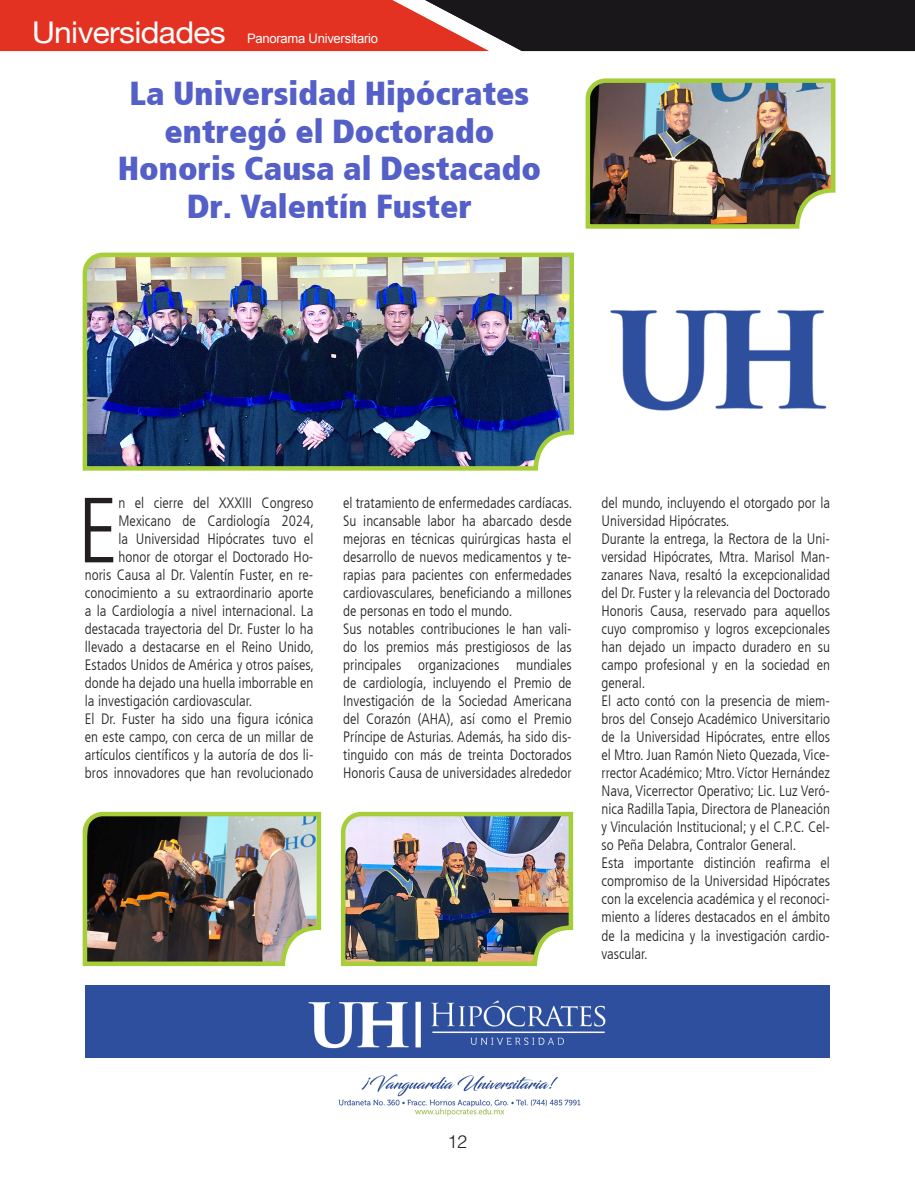
<style>
.page{position:relative;width:915px;height:1191px;background:#fff}
.page>*{position:absolute;margin:0;border:0;box-sizing:border-box;transform-origin:0 0}
.t1{font:300 condensed 92.4px "Frutiger LT";color:#231f20}
.t2{font:900 condensed 33.15px/37.5px "Frutiger";color:#545fc8;text-align:center}
.t3{font:30px "Helvetica Neue";letter-spacing:-.02em;color:#fff;scale:1.06 1}
.t4{font:300 18px "Helvetica LT Std";color:#231f20}
.t5{font:300 condensed 15px/18px "Frutiger LT";color:#231f20}
.t6{font:13.05px "Arial";letter-spacing:-.02em;color:#fff}
</style>
<div class="page">
<svg style="left:0;top:0;width:915px;height:51px;background:#832c26"></svg>
<img style="left:338px;top:1074px;width:243px;height:42px">
<img style="left:585px;top:78px;width:251px;height:151px">
<img style="left:82px;top:811px;width:240px;height:156px">
<img style="left:82px;top:252px;width:492px;height:219px">
<img style="left:341px;top:811px;width:233px;height:156px">
<div style="left:85px;top:985px;width:744px;height:72px;background:#2d4f9e"></div>
<img style="left:308px;top:1000px;width:298px;height:49px">
<img style="left:610px;top:310px;width:217px;height:101px">
<h3 class="t3" style="left:32px;top:11px;width:184px">Universidades</h3>
<p class="t6" style="left:247px;top:30px;width:132px">Panorama Universitario</p>
<h2 class="t2" style="left:118px;top:75px;width:424px">La Universidad Hipócrates entregó el Doctorado<br>Honoris Causa al Destacado<br>Dr. Valentín Fuster</h2>
<h1 class="t1" style="left:77px;top:478px;width:43px">E</h1>
<p class="t5" style="left:118px;top:494px;width:196px">n el cierre del XXXIII Congreso</p>
<p class="t5" style="left:118px;top:512px;width:197px">Mexicano de Cardiología 2024,</p>
<p class="t5" style="left:118px;top:530px;width:196px">la Universidad Hipócrates tuvo el</p>
<p class="t5" style="left:118px;top:548px;width:196px">honor de otorgar el Doctorado Ho-</p>
<p class="t5" style="left:85px;top:566px;width:230px">noris Causa al Dr. Valentín Fuster, en re-</p>
<p class="t5" style="left:85px;top:584px;width:230px">conocimiento a su extraordinario aporte</p>
<p class="t5" style="left:85px;top:602px;width:230px">a la Cardiología a nivel internacional. La</p>
<p class="t5" style="left:85px;top:620px;width:230px">destacada trayectoria del Dr. Fuster lo ha</p>
<p class="t5" style="left:85px;top:638px;width:230px">llevado a destacarse en el Reino Unido,</p>
<p class="t5" style="left:85px;top:656px;width:230px">Estados Unidos de América y otros países,</p>
<p class="t5" style="left:85px;top:674px;width:230px">donde ha dejado una huella imborrable en</p>
<p class="t5" style="left:85px;top:692px;width:169px">la investigación cardiovascular.</p>
<p class="t5" style="left:85px;top:710px;width:230px">El Dr. Fuster ha sido una figura icónica</p>
<p class="t5" style="left:85px;top:728px;width:230px">en este campo, con cerca de un millar de</p>
<p class="t5" style="left:85px;top:746px;width:230px">artículos científicos y la autoría de dos li-</p>
<p class="t5" style="left:85px;top:764px;width:230px">bros innovadores que han revolucionado</p>
<p class="t5" style="left:343px;top:494px;width:230px">el tratamiento de enfermedades cardíacas.<br>Su incansable labor ha abarcado desde mejoras en técnicas quirúrgicas hasta el desarrollo de nuevos medicamentos y te&shy;rapias para pacientes con enfermedades cardiovasculares, beneficiando a millones de personas en todo el mundo.<br>Sus notables contribuciones le han vali&shy;do los premios más prestigiosos de las principales organizaciones mundiales de cardiología, incluyendo el Premio de Investigación de la Sociedad Americana del Corazón (AHA), así como el Premio Príncipe de Asturias. Además, ha sido dis&shy;tinguido con más de treinta Doctorados Honoris Causa de universidades alrededor</p>
<p class="t5" style="left:601px;top:494px;width:230px">del mundo, incluyendo el otorgado por la Universidad Hipócrates.<br>Durante la entrega, la Rectora de la Uni&shy;versidad Hipócrates, Mtra. Marisol Man&shy;zanares Nava, resaltó la excepcionalidad del Dr. Fuster y la relevancia del Doctorado Honoris Causa, reservado para aquellos cuyo compromiso y logros excepcionales han dejado un impacto duradero en su campo profesional y en la sociedad en general.<br>El acto contó con la presencia de miem&shy;bros del Consejo Académico Universitario de la Universidad Hipócrates, entre ellos el Mtro. Juan Ramón Nieto Quezada, Vice&shy;rrector Académico; Mtro. Víctor Hernández Nava, Vicerrector Operativo; Lic. Luz Veró&shy;nica Radilla Tapia, Directora de Planeación y Vinculación Institucional; y el C.P.C. Cel&shy;so Peña Delabra, Contralor General.<br>Esta importante distinción reafirma el compromiso de la Universidad Hipócrates con la excelencia académica y el reconoci&shy;miento a líderes destacados en el ámbito de la medicina y la investigación cardio&shy;vascular.</p>
<p class="t4" style="left:447px;top:1130px;width:21px">12</p>
</div>
